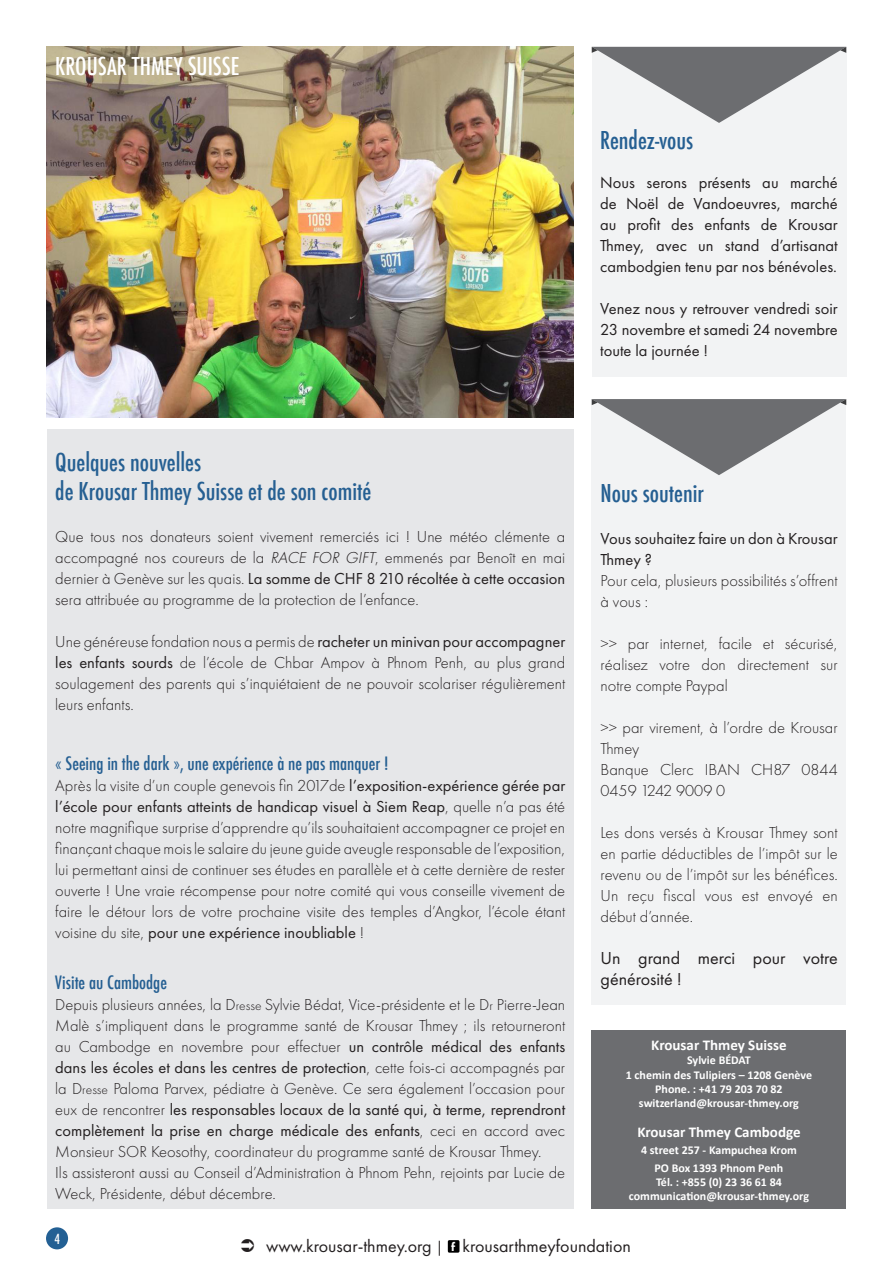
<style>
.page{position:relative;width:893px;height:1263px;background:#fff}
.page>*{position:absolute;margin:0;border:0;box-sizing:border-box;transform-origin:0 0}
.t1{font:500 condensed 24px "Futura";color:#255f92}
.t2{font:500 condensed 24px "Futura";color:#fff}
.t3{font:18px/21px "Futura New";color:#231f20}
.t4{font:500 condensed 18px "Futura";color:#255f92}
.t5{font:300 16.5px/21px "Futura New";color:#231f20;text-align:justify}
.t6{font:16.5px/21px "Futura New";color:#231f20;text-align:justify}
.t7{font:700 15px "Calibri";color:#fff}
.t8{font:500 condensed 13.65px "Futura";color:#fff}
.t9{font:800 12.45px "Futura New";color:#fff}
.t10{font:700 12px "Calibri";color:#fff}
.s1{font-style:italic}
.s2{font-weight:400}
.s3{font-size:13.5px}
.s4{font-size:15px}
</style>
<div class="page">
<div style="left:592px;top:399px;width:254px;height:605px;background:#f2f3f4"></div>
<div style="left:47px;top:430px;width:527px;height:779px;background:#e6e7e9"></div>
<div style="left:592px;top:47px;width:254px;height:329px;background:#f2f3f4"></div>
<div style="left:448px;top:1240px;width:11px;height:13px;background:#000;border-radius:2px"></div>
<div style="left:46px;top:1227px;width:22px;height:22px;background:#236094;border-radius:50%"></div>
<div style="left:592px;top:1030px;width:254px;height:179px;background:#6c6d70"></div>
<img style="left:47px;top:47px;width:527px;height:371px">
<svg style="left:592px;top:47px;width:254px;height:76px"></svg>
<svg style="left:592px;top:399px;width:254px;height:76px"></svg>
<p class="t2" style="left:55px;top:51px;width:186px">KROUSAR THMEY SUISSE</p>
<p class="t1" style="left:600px;top:124px;width:95px">Rendez-vous</p>
<p class="t6" style="left:600px;top:172px;width:239px">Nous serons présents au marché de Noël de Vandoeuvres, marché au profit des enfants de Krousar Thmey, avec un stand d’artisanat cambodgien tenu par nos bénévoles.</p>
<p class="t6" style="left:600px;top:298px;width:239px">Venez nous y retrouver vendredi soir 23 novembre et samedi 24 novembre toute la journée !</p>
<p class="t1" style="left:55px;top:446px;width:147px">Quelques nouvelles</p>
<p class="t1" style="left:55px;top:475px;width:318px">de Krousar Thmey Suisse et de son comité</p>
<p class="t5" style="left:55px;top:526px;width:511px">Que tous nos donateurs soient vivement remerciés ici ! Une météo clémente a accompagné nos coureurs de la <span class="s1">RACE FOR GIFT</span>, emmenés par Benoît en mai dernier à Genève sur les quais. <span class="s2">La somme de CHF 8 210 récoltée à cette occasion </span>sera attribuée au programme de la protection de l’enfance.</p>
<p class="t5" style="left:55px;top:631px;width:511px">Une généreuse fondation nous a permis de <span class="s2">racheter un minivan pour accompagner les enfants sourds</span> de l’école de Chbar Ampov à Phnom Penh, au plus grand soulagement des parents qui s’inquiétaient de ne pouvoir scolariser régulièrement leurs enfants.</p>
<p class="t4" style="left:55px;top:751px;width:335px">« Seeing in the dark », une expérience à ne pas manquer !</p>
<p class="t5" style="left:55px;top:775px;width:511px">Après la visite d’un couple genevois fin 2017de <span class="s2">l’exposition-expérience gérée par l’école pour enfants atteints de handicap visuel à Siem Reap</span>, quelle n’a pas été notre magnifique surprise d’apprendre qu’ils souhaitaient accompagner ce projet en finançant chaque mois le salaire du jeune guide aveugle responsable de l’exposition, lui permettant ainsi de continuer ses études en parallèle et à cette dernière de rester ouverte ! Une vraie récompense pour notre comité qui vous conseille vivement de faire le détour lors de votre prochaine visite des temples d’Angkor, l’école étant voisine du site, <span class="s2">pour une expérience inoubliable</span> !</p>
<p class="t4" style="left:55px;top:970px;width:113px">Visite au Cambodge</p>
<p class="t5" style="left:55px;top:994px;width:511px">Depuis plusieurs années, la D<span class="s3">resse</span> Sylvie Bédat, Vice-présidente et le D<span class="s3">r</span> Pierre-Jean Malè s’impliquent dans le programme santé de Krousar Thmey ; ils retourneront au Cambodge en novembre pour effectuer <span class="s2">un contrôle médical des enfants dans les écoles et dans les centres de protection</span>, cette fois-ci accompagnés par la D<span class="s3">resse</span> Paloma Parvex, pédiatre à Genève. Ce sera également l’occasion pour eux de rencontrer <span class="s2">les responsables locaux de la santé qui, à terme, reprendront complètement la prise en charge médicale des enfants</span>, ceci en accord avec Monsieur SOR Keosothy, coordinateur du programme santé de Krousar Thmey.</p>
<p class="t5" style="left:55px;top:1162px;width:511px">Ils assisteront aussi au Conseil d’Administration à Phnom Pehn, rejoints par Lucie de<br>Weck, Présidente, début décembre.</p>
<p class="t1" style="left:601px;top:478px;width:105px">Nous soutenir</p>
<p class="t6" style="left:601px;top:528px;width:239px">Vous souhaitez faire un don à Krousar<br>Thmey ?</p>
<p class="t5" style="left:601px;top:571px;width:239px">Pour cela, plusieurs possibilités s’offrent à vous :</p>
<p class="t5" style="left:601px;top:634px;width:239px">&gt;&gt; par internet, facile et sécurisé, réalisez votre don directement sur notre compte Paypal</p>
<p class="t5" style="left:601px;top:718px;width:239px">&gt;&gt; par virement, à l’ordre de Krousar<br>Thmey</p>
<p class="t5" style="left:601px;top:760px;width:239px">Banque Clerc IBAN CH87 0844<br>0459 1242 9009 0</p>
<p class="t5" style="left:601px;top:823px;width:239px">Les dons versés à Krousar Thmey sont en partie déductibles de l’impôt sur le revenu ou de l’impôt sur les bénéfices.<br>Un reçu fiscal vous est envoyé en début d’année.</p>
<p class="t3" style="left:601px;top:948px;width:239px">Un grand merci pour votre générosité !</p>
<p class="t7" style="left:651px;top:1034px;width:137px">Krousar Thmey Suisse</p>
<p class="t10" style="left:687px;top:1052px;width:65px">Sylvie BÉDAT</p>
<p class="t10" style="left:626px;top:1066px;width:188px">1 chemin des Tulipiers – 1208 Genève</p>
<p class="t10" style="left:655px;top:1080px;width:129px">Phone. : +41 79 203 70 82</p>
<p class="t10" style="left:639px;top:1095px;width:162px">switzerland@krousar-thmey.org</p>
<p class="t7" style="left:637px;top:1121px;width:165px">Krousar Thmey Cambodge</p>
<p class="t10" style="left:641px;top:1142px;width:157px">4 street 257 - Kampuchea Krom</p>
<p class="t10" style="left:655px;top:1159px;width:130px">PO Box 1393 Phnom Penh</p>
<p class="t10" style="left:656px;top:1173px;width:127px">Tél. : +855 (0) 23 36 61 84</p>
<p class="t10" style="left:629px;top:1188px;width:182px">communication@krousar-thmey.org</p>
<p class="t8" style="left:55px;top:1230px;width:7px">4</p>
<p class="t3" style="left:266px;top:1236px;width:179px">www.krousar-thmey.org <span class="s4">|</span></p>
<p class="t9" style="left:451px;top:1239px;width:6px">f</p>
<p class="t3" style="left:462px;top:1236px;width:170px">krousarthmeyfoundation</p>
</div>
